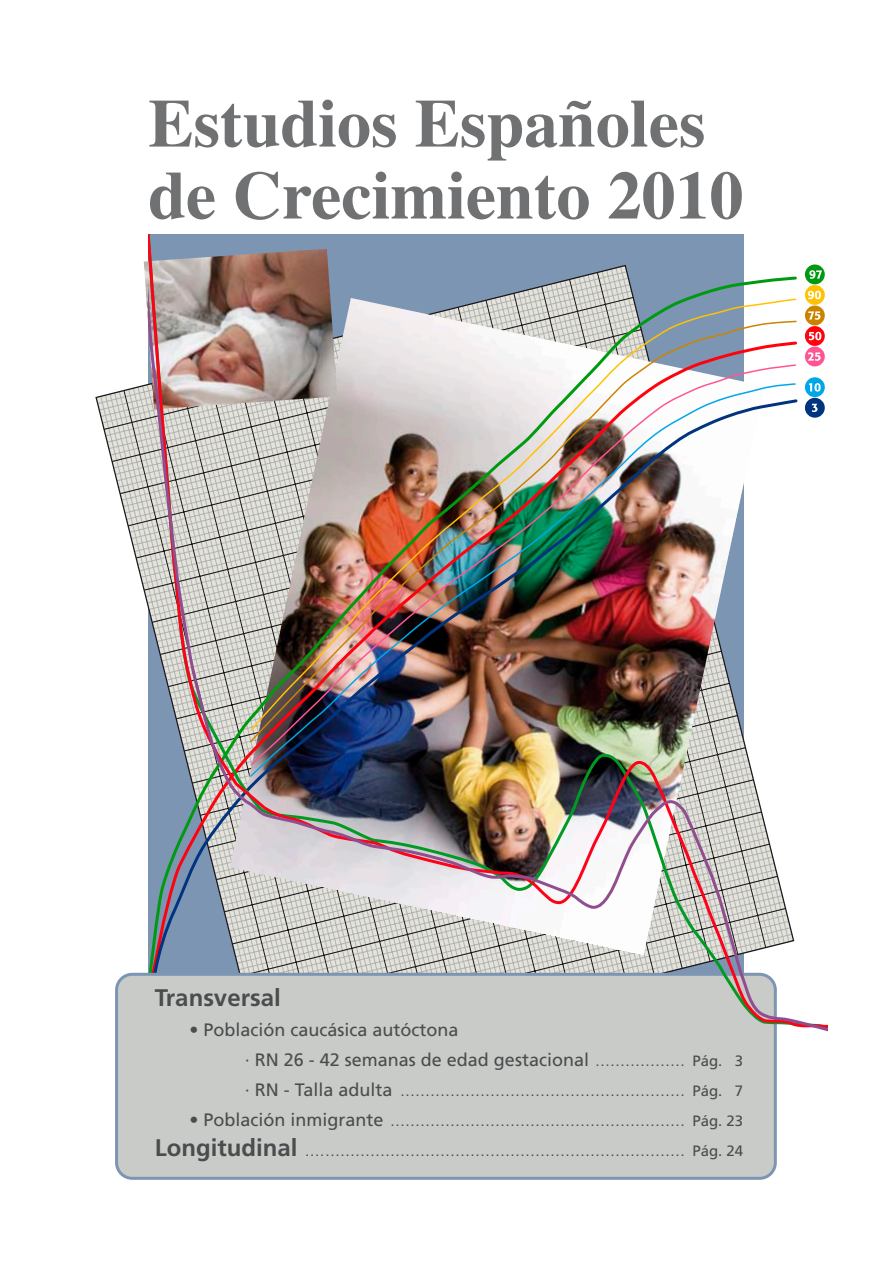
<style>
.page{position:relative;width:893px;height:1263px;background:#fff}
.page>*{position:absolute;margin:0;border:0;box-sizing:border-box;transform-origin:0 0}
.t1{font:700 24px "Frutiger";color:#4c4c4e}
.t2{font:300 18px/30px "Frutiger";color:#4c4c4e;text-align:right}
.t3{font:18px/30px "Frutiger";color:#4c4c4e}
.s1{font-weight:300}
.s2{font-size:15px}
.s3{font-weight:400}
.s4{font-weight:400;font-size:15px}
.s5{font-weight:700;font-size:24px}
</style>
<div class="page">
<svg style="left:95px;top:385px;width:52px;height:596px"></svg>
<svg style="left:150px;top:173px;width:65px;height:46px"></svg>
<svg style="left:236px;top:172px;width:353px;height:48px"></svg>
<svg style="left:609px;top:172px;width:65px;height:47px"></svg>
<svg style="left:680px;top:172px;width:62px;height:47px"></svg>
<svg style="left:149px;top:100px;width:247px;height:48px"></svg>
<svg style="left:416px;top:101px;width:288px;height:60px"></svg>
<div style="left:117px;top:974px;width:658px;height:204px;background:#c9cbc8;border-radius:16px"></div>
<div style="left:115px;top:973px;width:662px;height:207px;border:3px solid #7c95b3;border-radius:16px"></div>
<img style="left:148px;top:237px;width:679px;height:797px">
<h1 class="t1" style="left:155px;top:983px;width:127px">Transversal</h1>
<p class="t3" style="left:245px;top:1014px;width:500px;text-indent:-55px">• Población caucásica autóctona<br>· RN 26 - 42 semanas de edad gestacional <span class="s1">..................</span> <span class="s2">Pág. 3 </span>· RN - Talla adulta <span class="s1">.........................................................</span> <span class="s2">Pág. 7</span></p>
<p class="t2" style="left:155px;top:1105px;width:590px"><span class="s3">• Población inmigrante</span> ........................................................... <span class="s4">Pág. 23<br></span><span class="s5">Longitudinal</span> ............................................................................ <span class="s4">Pág. 24</span></p>
</div>
